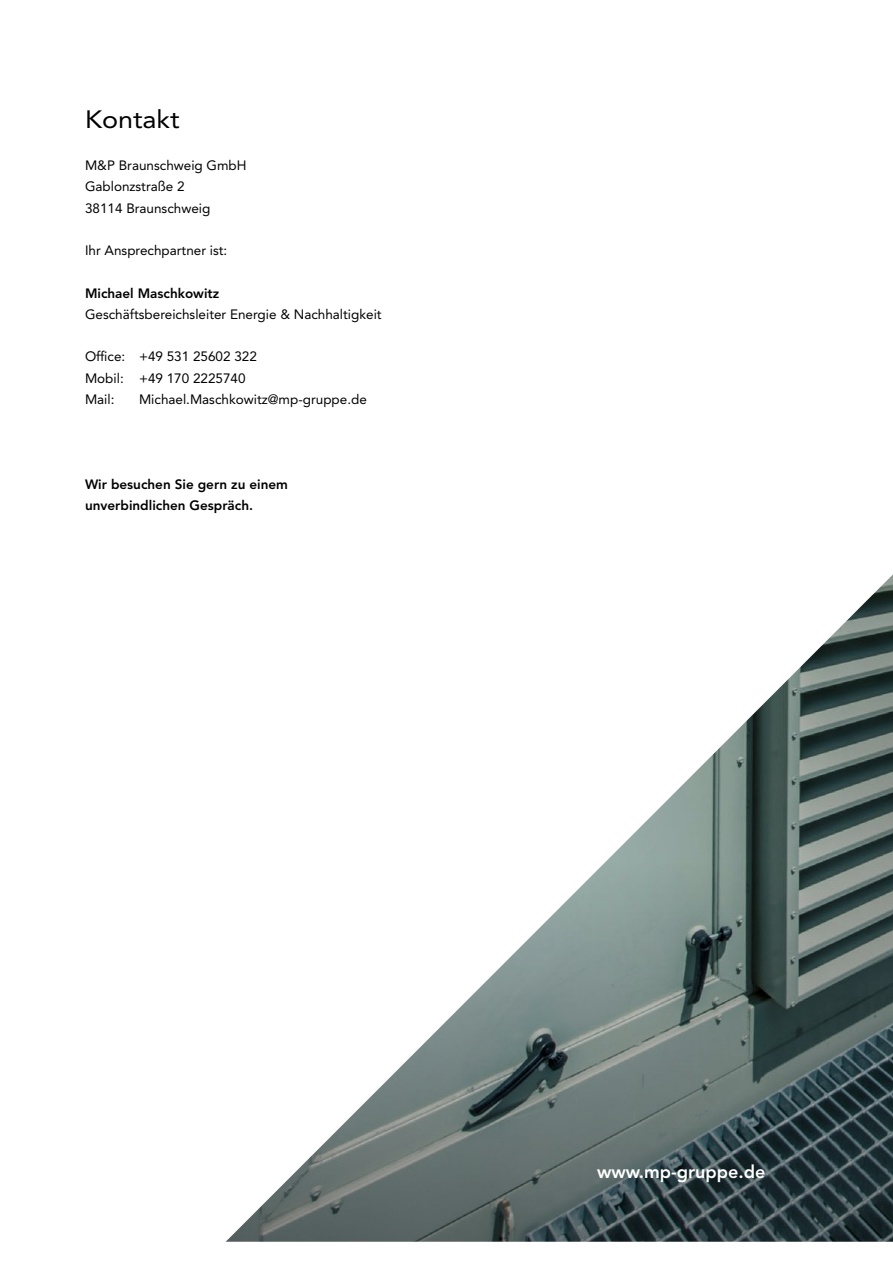
<style>
.page{position:relative;width:893px;height:1263px;background:#fff}
.page>*{position:absolute;margin:0;border:0;box-sizing:border-box;transform-origin:0 0}
.t1{font:24.9px "Avenir LT Std";color:#000;scale:1.08 1}
.t2{font:800 18px "Avenir LT Std";color:#fff}
.t3{font:13.5px/21.3px "Avenir LT Std";color:#000}
.t4{font:800 13.5px/21.3px "Avenir LT Std";color:#000}
</style>
<div class="page">
<svg style="left:225px;top:574px;width:668px;height:668px"></svg>
<h1 class="t1" style="left:85px;top:104px;width:89px">Kontakt</h1>
<p class="t3" style="left:85px;top:155px;width:163px">M&amp;P Braunschweig GmbH<br>Gablonzstraße 2<br>38114 Braunschweig</p>
<p class="t3" style="left:85px;top:240px;width:144px">Ihr Ansprechpartner ist:</p>
<p class="t4" style="left:85px;top:282px;width:136px">Michael Maschkowitz</p>
<p class="t3" style="left:85px;top:304px;width:298px">Geschäftsbereichsleiter Energie &amp; Nachhaltigkeit</p>
<p class="t3" style="left:85px;top:346px;width:173px">Office: +49 531 25602 322<br>Mobil: +49 170 2225740<br>Mail:</p>
<p class="t3" style="left:139px;top:389px;width:229px">Michael.Maschkowitz@mp-gruppe.de</p>
<p class="t4" style="left:85px;top:474px;width:204px">Wir besuchen Sie gern zu einem unverbindlichen Gespräch.</p>
<h2 class="t2" style="left:597px;top:1161px;width:170px">www.mp-gruppe.de</h2>
</div>
